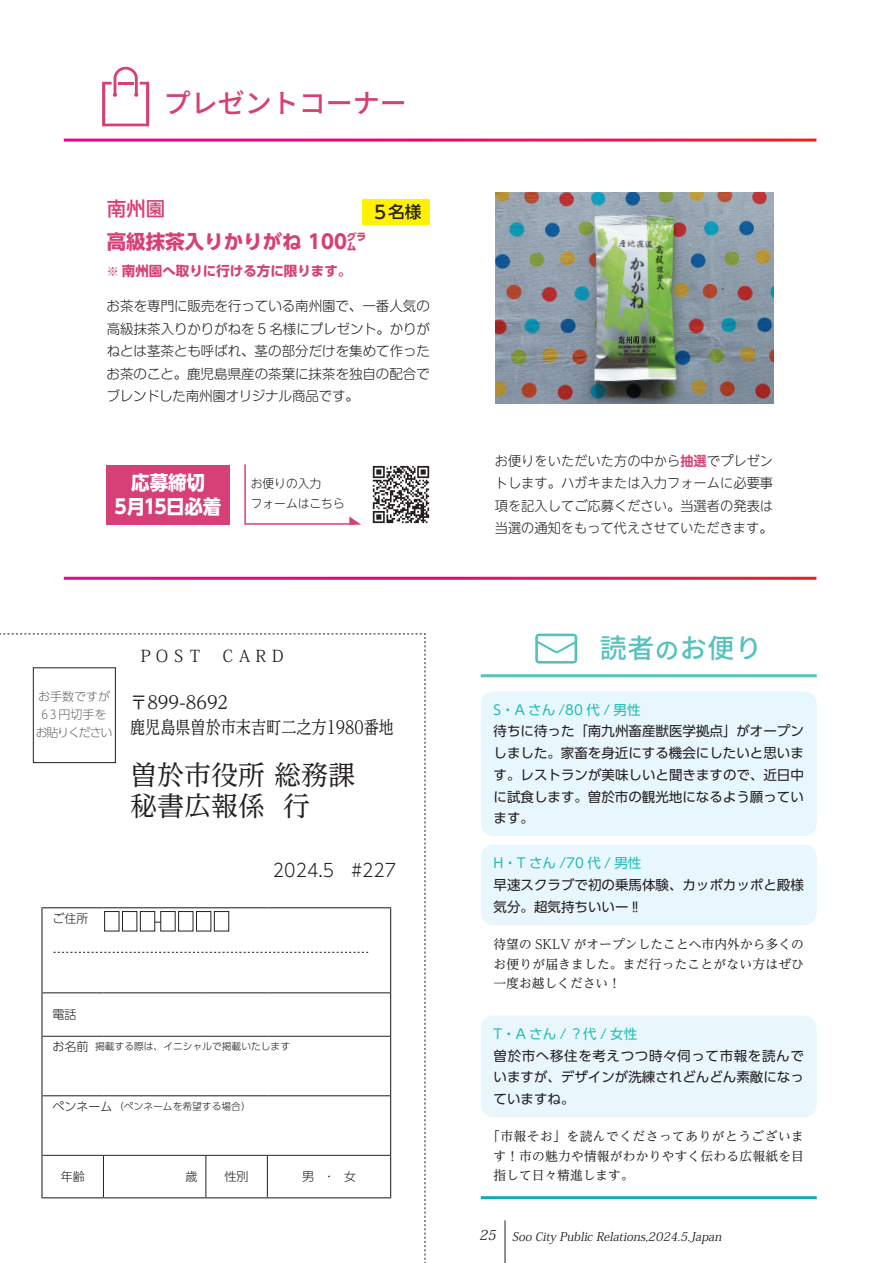
<style>
.page{position:relative;width:893px;height:1263px;background:#fff}
.page>*{position:absolute;margin:0;border:0;box-sizing:border-box;transform-origin:0 0}
.t1{font:27px/31.5px "UD Reimin Pr 6 N";color:#231f20}
.t2{font:500 27px "Source Han Sans JP";color:#d74076}
.t3{font:500 27px "Source Han Sans JP";color:#54c2be}
.t4{font:700 19.5px "UD Shin Go Pr 6";color:#d74076}
.t5{font:700 19.5px/24px "UD Shin Go Pr 6";letter-spacing:-.015em;color:#fff;text-align:center;scale:.95 1}
.t6{font:500 19.5px "UD Shin Go Pr 6";color:#d74076}
.t7{font:18px/25.5px "UD Reimin Pr 6 N";color:#231f20;scale:.96 1}
.t8{font:300 18px "UD Shin Go Pr 6 N";color:#231f20;scale:.96 1}
.t9{font:16.5px "Koz Min Pr 6 N";color:#231f20}
.t10{font:500 16.5px "UD Shin Go Pr 6";color:#231f20}
.t11{font:13.5px/21.8px "UD Shin Go Pr 6 N";color:#231f20;text-align:justify}
.t12{font:300 13.5px/22.5px "Shin M Go Pr 6";letter-spacing:-.01em;color:#231f20;text-align:justify}
.t13{font:300 13.5px/22.5px "UD Shin M Go Pr 6";color:#231f20;text-align:justify}
.t14{font:13.5px "UD Shin Go Pr 6 N";color:#22bcb5}
.t15{font:700 13.5px "UD Shin Go Pr 6";color:#d74076}
.t16{font:12.75px/19.5px "UD Reimin Pr 6 N";letter-spacing:.015em;color:#231f20;text-align:justify}
.t17{font:italic 12px "Koz Min Pro";color:#231f20}
.t18{font:300 12px/18px "UD Shin Go Pr 6 N";color:#6c6d70;text-align:center}
.t19{font:300 12px "UD Shin Go Pr 6 N";color:#231f20}
.t20{font:300 12px/19.5px "UD Shin M Go Pr 6";color:#231f20}
.t21{font:300 9.75px "UD Shin Go Pr 6 N";color:#231f20}
.s1{font-size:12.15px}
.s2{font-size:18px}
.s3{font-size:12px}
.s4{font-family:"UD Shin M Go Pr 6 De";font-weight:700;color:#d74076}
.s5{font-size:24px}
.s6{font-family:"Koz Min Pr 6 N";font-size:13.8px}
</style>
<div class="page">
<div style="left:106px;top:465px;width:124px;height:59px;background:#d74076"></div>
<img style="left:372px;top:465px;width:58px;height:59px">
<svg style="left:244px;top:464px;width:117px;height:61px"></svg>
<img style="left:495px;top:193px;width:278px;height:210px">
<div style="left:363px;top:199px;width:67px;height:26px;background:#fff101"></div>
<svg style="left:102px;top:67px;width:47px;height:59px"></svg>
<hr style="left:505px;top:1220px;width:1px;height:43px;background:#231f20">
<svg style="left:0;top:634px;width:426px;height:629px"></svg>
<hr style="left:481px;top:674px;width:336px;height:3px;background:#54c2be">
<hr style="left:481px;top:1196px;width:336px;height:3px;background:#0faab6">
<svg style="left:535px;top:634px;width:42px;height:29px"></svg>
<div style="left:481px;top:691px;width:336px;height:145px;background:#e8f6fd;border-radius:13px"></div>
<div style="left:481px;top:844px;width:336px;height:81px;background:#e8f6fd;border-radius:13px"></div>
<div style="left:481px;top:1015px;width:336px;height:102px;background:#e9f7fd;border-radius:13px"></div>
<h1 class="t2" style="left:164px;top:88px;width:245px">プレゼントコーナー</h1>
<h2 class="t6" style="left:107px;top:193px;width:60px">南州園</h2>
<h2 class="t4" style="left:107px;top:226px;width:261px">高級抹茶入りかりがね 100㌘</h2>
<p class="t15" style="left:107px;top:260px;width:246px"><span class="s1">※</span> 南州園へ取りに行ける方に限ります。</p>
<p class="t10" style="left:371px;top:198px;width:52px"><span class="s2">５</span>名様</p>
<p class="t12" style="left:107px;top:294px;width:325px">お茶を専門に販売を行っている南州園で、一番人気の高級抹茶入りかりがねを 5 名様にプレゼント。かりがねとは茎茶とも呼ばれ、茎の部分だけを集めて作ったお茶のこと。鹿児島県産の茶葉に抹茶を独自の配合でブレンドした南州園オリジナル商品です。</p>
<h2 class="t5" style="left:114px;top:470px;width:114px">応募締切<br>5月15日必着</h2>
<p class="t20" style="left:251px;top:473px;width:96px">お便りの入力<br>フォームはこちら</p>
<p class="t18" style="left:36px;top:687px;width:78px">お手数ですが<br>6 3 円切手をお貼りください</p>
<p class="t19" style="left:53px;top:908px;width:37px">ご住所</p>
<p class="t9" style="left:137px;top:647px;width:150px">ＰＯＳＴ　ＣＡＲＤ</p>
<h3 class="t7" style="left:130px;top:689px;width:276px">〒899-8692<br>鹿児島県曽於市末吉町二之方1980番地</h3>
<h1 class="t1" style="left:130px;top:758px;width:226px">曽於市役所 総務課秘書広報係 行</h1>
<h3 class="t8" style="left:273px;top:856px;width:130px">2024.5　#227</h3>
<p class="t19" style="left:53px;top:1005px;width:25px">電話</p>
<p class="t21" style="left:53px;top:1038px;width:239px"><span class="s3">お名前</span> 掲載する際は、イニシャルで掲載いたします</p>
<p class="t21" style="left:53px;top:1098px;width:200px"><span class="s3">ペンネーム</span> （ペンネームを希望する場合）</p>
<p class="t19" style="left:61px;top:1167px;width:25px">年齢</p>
<p class="t19" style="left:185px;top:1167px;width:13px">歳</p>
<p class="t19" style="left:225px;top:1167px;width:25px">性別</p>
<p class="t19" style="left:302px;top:1167px;width:55px">男　･　女</p>
<p class="t13" style="left:495px;top:449px;width:280px">お便りをいただいた方の中から<span class="s4">抽選</span>でプレゼントします。ハガキまたは入力フォームに必要事項を記入してご応募ください。当選者の発表は当選の通知をもって代えさせていただきます。</p>
<h1 class="t3" style="left:600px;top:633px;width:164px">読者<span class="s5">の</span>お便り</h1>
<p class="t14" style="left:493px;top:698px;width:148px">S・A さん /80 代 / 男性</p>
<p class="t11" style="left:493px;top:720px;width:312px">待ちに待った「南九州畜産獣医学拠点」がオープンしました。家畜を身近にする機会にしたいと思います。レストランが美味しいと聞きますので、近日中に試食します。曽於市の観光地になるよう願っています。</p>
<p class="t14" style="left:493px;top:852px;width:149px">H・T さん /70 代 / 男性</p>
<p class="t11" style="left:493px;top:874px;width:312px">早速スクラブで初の乗馬体験、カッポカッポと殿様気分。超気持ちいいー‼</p>
<p class="t16" style="left:493px;top:934px;width:312px">待望の SKLV がオープンしたことへ市内外から多くのお便りが届きました。まだ行ったことがない方はぜひ一度お越しください！</p>
<p class="t14" style="left:493px;top:1023px;width:145px">T・A さん / ？代 / 女性</p>
<p class="t11" style="left:493px;top:1044px;width:312px">曽於市へ移住を考えつつ時々伺って市報を読んでいますが、デザインが洗練されどんどん素敵になっていますね。</p>
<p class="t16" style="left:493px;top:1126px;width:312px;text-indent:-6px">「市報そお」を読んでくださってありがとうございます！市の魅力や情報がわかりやすく伝わる広報紙を目指して日々精進します。</p>
<p class="t17" style="left:479px;top:1228px;width:247px"><span class="s6">25</span> Soo City Public Relations,2024.5.Japan</p>
</div>
